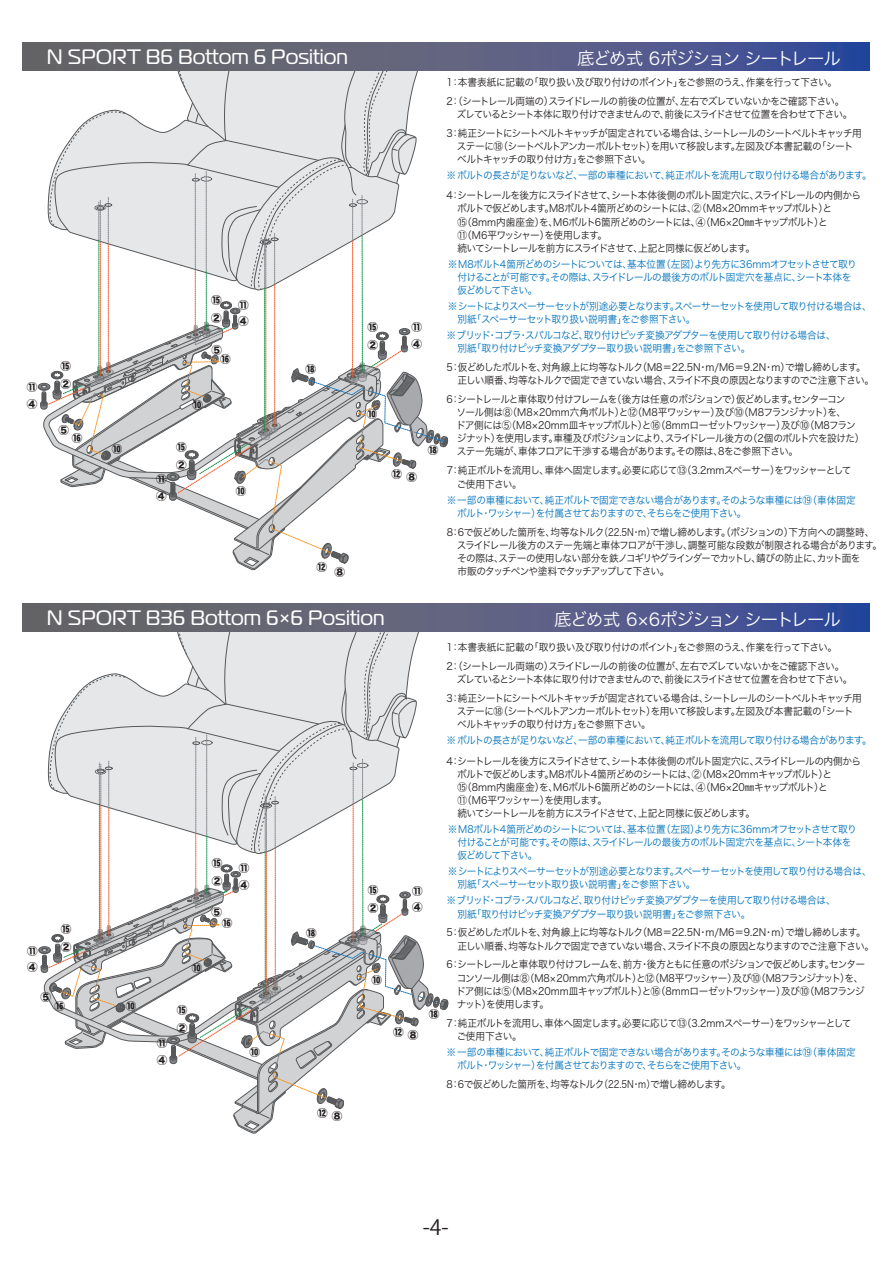
<style>
.page{position:relative;width:893px;height:1263px;background:#fff}
.page>*{position:absolute;margin:0;border:0;box-sizing:border-box;transform-origin:0 0}
.t1{font:21px "Koz Go Pr 6 N";color:#231f20}
.t2{font:20.85px "Magistral";color:#fff}
.t3{font:17.4px "Hira Kaku Pro N W3";letter-spacing:-.08em;color:#fff}
.t4{font:10.5px/16.6px "Hira Kaku Std W8";color:#231f20}
.t5{font:10.2px/13px "Hira Kaku Pro W3";letter-spacing:-.07em;color:#231f20;scale:.95 1}
.t6{font:10.2px/13px "Hira Kaku Pro W3";letter-spacing:-.065em;color:#0072bc;scale:.95 1}
.t7{font:10.2px/18.9px "Hira Kaku Pro W3";letter-spacing:-.07em;color:#231f20;text-align:center;scale:.91 1}
</style>
<div class="page">
<svg style="left:22px;top:43px;width:847px;height:28px;background:#555c83"></svg>
<svg style="left:22px;top:603px;width:847px;height:28px;background:#565d81"></svg>
<svg style="left:39px;top:623px;width:409px;height:510px"></svg>
<svg style="left:38px;top:59px;width:410px;height:511px"></svg>
<p class="t4" style="left:27px;top:379px;width:12px">⑪<br>④</p>
<h2 class="t2" style="left:47px;top:44px;width:302px">N SPORT B6 Bottom 6 Position</h2>
<h3 class="t3" style="left:577px;top:43px;width:265px">底どめ式 6ポジション シートレール</h3>
<p class="t4" style="left:60px;top:358px;width:12px">⑮</p>
<p class="t4" style="left:60px;top:376px;width:12px">②</p>
<p class="t4" style="left:58px;top:422px;width:12px">⑤</p>
<p class="t4" style="left:72px;top:430px;width:12px">⑯</p>
<p class="t4" style="left:112px;top:441px;width:12px">⑩</p>
<p class="t4" style="left:211px;top:292px;width:12px">⑮</p>
<p class="t4" style="left:211px;top:310px;width:12px">②</p>
<p class="t4" style="left:238px;top:297px;width:12px">⑪<br>④</p>
<p class="t4" style="left:211px;top:342px;width:12px">⑤</p>
<p class="t4" style="left:220px;top:351px;width:12px">⑯</p>
<p class="t4" style="left:156px;top:471px;width:12px">⑪<br>④</p>
<p class="t4" style="left:176px;top:439px;width:12px">⑮</p>
<p class="t4" style="left:176px;top:457px;width:12px">②</p>
<p class="t4" style="left:236px;top:483px;width:12px">⑩</p>
<p class="t4" style="left:306px;top:361px;width:12px">⑱</p>
<p class="t4" style="left:317px;top:559px;width:12px">⑫</p>
<p class="t4" style="left:334px;top:564px;width:12px">⑧</p>
<p class="t4" style="left:367px;top:319px;width:12px">⑮</p>
<p class="t4" style="left:367px;top:337px;width:12px">②</p>
<p class="t4" style="left:367px;top:406px;width:12px">⑩</p>
<p class="t4" style="left:412px;top:319px;width:12px">⑪<br>④</p>
<p class="t4" style="left:392px;top:467px;width:27px">⑫ ⑧</p>
<p class="t4" style="left:428px;top:442px;width:12px">⑱</p>
<p class="t5" style="left:447px;top:72px;width:420px;line-height:18.9px">1：本書表紙に記載の「取り扱い及び取り付けのポイント」をご参照のうえ、作業を行って下さい。<br>2：（シートレール両端の）スライドレールの前後の位置が、左右でズレていないかをご確認下さい。</p>
<p class="t7" style="left:447px;top:104px;width:458px">ズレているとシート本体に取り付けできませんので、前後にスライドさせて位置を合わせて下さい。<br>3：純正シートにシートベルトキャッチが固定されている場合は、シートレールのシートベルトキャッチ用</p>
<p class="t5" style="left:448px;top:139px;width:429px">　ステーに⑱（シートベルトアンカーボルトセット）を用いて移設します。左図及び本書記載の「シート　ベルトキャッチの取り付け方」をご参照下さい。</p>
<p class="t6" style="left:447px;top:168px;width:449px">※ボルトの長さが足りないなど、一部の車種において、純正ボルトを流用して取り付ける場合があります。</p>
<p class="t5" style="left:447px;top:188px;width:438px">4：シートレールを後方にスライドさせて、シート本体後側のボルト固定穴に、スライドレールの内側から　ボルトで仮どめします。M8ボルト4箇所どめのシートには、②（M8×20mmキャップボルト）と<br>　⑮（8mm内歯座金）を、M6ボルト6箇所どめのシートには、④（M6×20㎜キャップボルト）と<br>　⑪（M6平ワッシャー）を使用します。<br>　続いてシートレールを前方にスライドさせて、上記と同様に仮どめします。</p>
<p class="t6" style="left:457px;top:257px;width:422px;text-indent:-10px">※ M8ボルト4箇所どめのシートについては、基本位置（左図）より先方に36mmオフセットさせて取り付けることが可能です。その際は、スライドレールの最後方のボルト固定穴を基点に、シート本体を仮どめして下さい。</p>
<p class="t6" style="left:448px;top:299px;width:448px">※シートによりスペーサーセットが別途必要となります。スペーサーセットを使用して取り付ける場合は、　別紙「スペーサーセット取り扱い説明書」をご参照下さい。</p>
<p class="t6" style="left:447px;top:328px;width:411px">※ブリッド・コブラ・スパルコなど、取り付けピッチ変換アダプターを使用して取り付ける場合は、　別紙「取り付けピッチ変換アダプター取り扱い説明書」をご参照下さい。</p>
<p class="t5" style="left:457px;top:360px;width:440px;text-indent:-11px">5：仮どめしたボルトを、対角線上に均等なトルク（M8＝22.5N・m/M6＝9.2N・ｍ）で増し締めします。正しい順番、均等なトルクで固定できていない場合、スライド不良の原因となりますのでご注意下さい。</p>
<p class="t5" style="left:447px;top:392px;width:441px">6：シートレールと車体取り付けフレームを（後方は任意のポジションで）仮どめします。センターコン<br>　ソール側は⑧（M8×20mm六角ボルト）と⑫（M8平ワッシャー）及び⑩（M8フランジナット）を、<br>　ドア側には⑤（M8×20mm皿キャップボルト）と⑯（8mmローゼットワッシャー）及び⑩（M8フラン　ジナット）を使用します。車種及びポジションにより、スライドレール後方の（2個のボルト穴を設けた）　ステー先端が、車体フロアに干渉する場合があります。その際は、8をご参照下さい。</p>
<p class="t5" style="left:447px;top:463px;width:428px">7：純正ボルトを流用し、車体へ固定します。必要に応じて⑬（3.2mmスペーサー）をワッシャーとして　ご使用下さい。</p>
<p class="t6" style="left:447px;top:492px;width:432px">※一部の車種において、純正ボルトで固定できない場合があります。そのような車種には⑲（車体固定　ボルト・ワッシャー）を付属させておりますので、そちらをご使用下さい。</p>
<p class="t5" style="left:457px;top:524px;width:449px;text-indent:-10px">8：6で仮どめした箇所を、均等なトルク（22.5N・m）で増し締めします。（ポジションの）下方向への調整時、スライドレール後方のステー先端と車体フロアが干渉し、調整可能な段数が制限される場合があります。その際は、ステーの使用しない部分を鉄ノコギリやグラインダーでカットし、錆びの防止に、カット面を<br>市販のタッチペンや塗料でタッチアップして下さい。</p>
<h2 class="t2" style="left:47px;top:605px;width:339px">N SPORT B36 Bottom 6×6 Position</h2>
<h3 class="t3" style="left:554px;top:604px;width:288px">底どめ式 6×6ポジション シートレール</h3>
<p class="t4" style="left:27px;top:942px;width:12px">⑪<br>④</p>
<p class="t4" style="left:61px;top:921px;width:12px">⑮</p>
<p class="t4" style="left:61px;top:939px;width:12px">②</p>
<p class="t4" style="left:41px;top:989px;width:12px">⑤</p>
<p class="t4" style="left:55px;top:998px;width:12px">⑯</p>
<p class="t4" style="left:126px;top:997px;width:12px">⑩</p>
<p class="t4" style="left:212px;top:855px;width:12px">⑮</p>
<p class="t4" style="left:212px;top:873px;width:12px">②</p>
<p class="t4" style="left:239px;top:860px;width:12px">⑪<br>④</p>
<p class="t4" style="left:211px;top:904px;width:12px">⑤</p>
<p class="t4" style="left:222px;top:915px;width:12px">⑯</p>
<p class="t4" style="left:192px;top:960px;width:12px">⑩</p>
<p class="t4" style="left:157px;top:1035px;width:12px">⑪<br>④</p>
<p class="t4" style="left:177px;top:1002px;width:12px">⑮</p>
<p class="t4" style="left:177px;top:1020px;width:12px">②</p>
<p class="t4" style="left:250px;top:1044px;width:12px">⑩</p>
<p class="t4" style="left:306px;top:925px;width:12px">⑱</p>
<p class="t4" style="left:317px;top:1106px;width:27px">⑫ ⑧</p>
<p class="t4" style="left:368px;top:882px;width:12px">⑮</p>
<p class="t4" style="left:368px;top:900px;width:12px">②</p>
<p class="t4" style="left:371px;top:972px;width:12px">⑩</p>
<p class="t5" style="left:447px;top:637px;width:420px;line-height:18.9px">1：本書表紙に記載の「取り扱い及び取り付けのポイント」をご参照のうえ、作業を行って下さい。<br>2：（シートレール両端の）スライドレールの前後の位置が、左右でズレていないかをご確認下さい。</p>
<p class="t7" style="left:447px;top:669px;width:458px">ズレているとシート本体に取り付けできませんので、前後にスライドさせて位置を合わせて下さい。<br>3：純正シートにシートベルトキャッチが固定されている場合は、シートレールのシートベルトキャッチ用</p>
<p class="t5" style="left:448px;top:704px;width:429px">　ステーに⑱（シートベルトアンカーボルトセット）を用いて移設します。左図及び本書記載の「シート　ベルトキャッチの取り付け方」をご参照下さい。</p>
<p class="t6" style="left:447px;top:733px;width:449px">※ボルトの長さが足りないなど、一部の車種において、純正ボルトを流用して取り付ける場合があります。</p>
<p class="t5" style="left:447px;top:754px;width:438px">4：シートレールを後方にスライドさせて、シート本体後側のボルト固定穴に、スライドレールの内側から　ボルトで仮どめします。M8ボルト4箇所どめのシートには、②（M8×20mmキャップボルト）と<br>　⑮（8mm内歯座金）を、M6ボルト6箇所どめのシートには、④（M6×20㎜キャップボルト）と<br>　⑪（M6平ワッシャー）を使用します。<br>　続いてシートレールを前方にスライドさせて、上記と同様に仮どめします。</p>
<p class="t6" style="left:457px;top:822px;width:422px;text-indent:-10px">※ M8ボルト4箇所どめのシートについては、基本位置（左図）より先方に36mmオフセットさせて取り付けることが可能です。その際は、スライドレールの最後方のボルト固定穴を基点に、シート本体を仮どめして下さい。</p>
<p class="t6" style="left:448px;top:864px;width:448px">※シートによりスペーサーセットが別途必要となります。スペーサーセットを使用して取り付ける場合は、　別紙「スペーサーセット取り扱い説明書」をご参照下さい。</p>
<p class="t6" style="left:447px;top:893px;width:411px">※ブリッド・コブラ・スパルコなど、取り付けピッチ変換アダプターを使用して取り付ける場合は、　別紙「取り付けピッチ変換アダプター取り扱い説明書」をご参照下さい。</p>
<p class="t5" style="left:457px;top:925px;width:440px;text-indent:-11px">5：仮どめしたボルトを、対角線上に均等なトルク（M8＝22.5N・m/M6＝9.2N・ｍ）で増し締めします。正しい順番、均等なトルクで固定できていない場合、スライド不良の原因となりますのでご注意下さい。</p>
<p class="t5" style="left:447px;top:957px;width:442px">6：シートレールと車体取り付けフレームを、前方・後方ともに任意のポジションで仮どめします。センター　コンソール側は⑧（M8×20mm六角ボルト）と⑫（M8平ワッシャー）及び⑩（M8フランジナット）を、　ドア側には⑤（M8×20mm皿キャップボルト）と⑯（8mmローゼットワッシャー）及び⑩（M8フランジ　ナット）を使用します。</p>
<p class="t5" style="left:447px;top:1015px;width:428px">7：純正ボルトを流用し、車体へ固定します。必要に応じて⑬（3.2mmスペーサー）をワッシャーとして　ご使用下さい。</p>
<p class="t6" style="left:447px;top:1045px;width:432px">※一部の車種において、純正ボルトで固定できない場合があります。そのような車種には⑲（車体固定　ボルト・ワッシャー）を付属させておりますので、そちらをご使用下さい。</p>
<p class="t5" style="left:447px;top:1077px;width:301px">8：6で仮どめした箇所を、均等なトルク（22.5N・m）で増し締めします。</p>
<p class="t4" style="left:412px;top:883px;width:12px">⑪<br>④</p>
<p class="t4" style="left:429px;top:1006px;width:12px">⑱</p>
<p class="t4" style="left:393px;top:1025px;width:27px">⑫ ⑧</p>
<h1 class="t1" style="left:423px;top:1215px;width:27px">-4-</h1>
</div>
